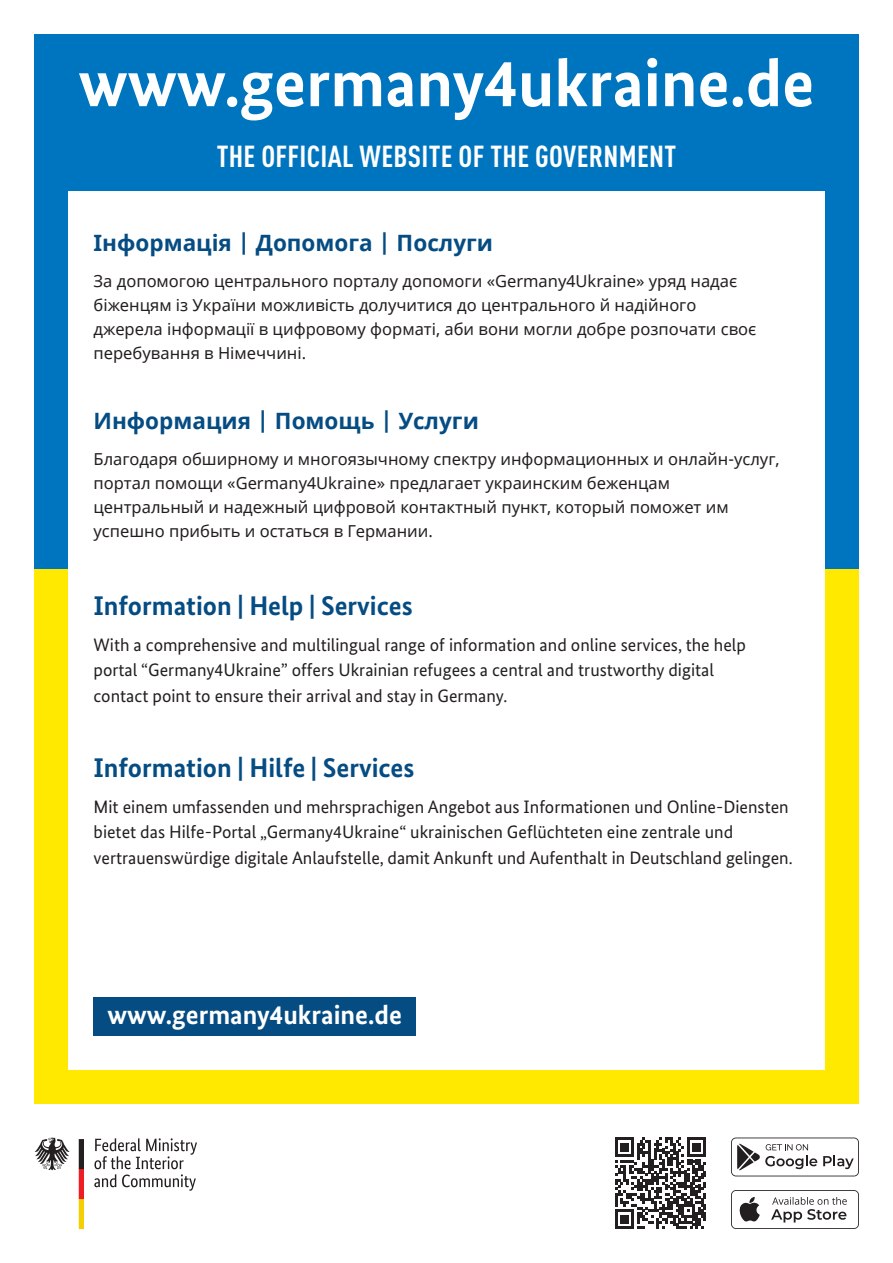
<style>
.page{position:relative;width:893px;height:1263px;background:#fff}
.page>*{position:absolute;margin:0;border:0;box-sizing:border-box;transform-origin:0 0}
.t1{font:700 67.5px "Bundes Sans";color:#fff}
.t2{font:700 condensed 30px "DIN Pro";letter-spacing:.01em;color:#fff}
.t3{font:700 27px "Bundes Sans";color:#054c83}
.t4{font:700 27px "Bundes Sans";color:#fff}
.t5{font:700 22.5px "Noto Sans";color:#054c83}
.t6{font:18px/25.5px "Bundes Sans";color:#231f20}
.t7{font:16.5px/24px "Noto Sans";color:#231f20}
</style>
<div class="page">
<div style="left:34px;top:34px;width:825px;height:535px;background:#0075bf"></div>
<div style="left:34px;top:569px;width:825px;height:534px;background:#ffe901"></div>
<div style="left:68px;top:191px;width:757px;height:878px;background:#fff"></div>
<svg style="left:94px;top:1138px;width:103px;height:53px"></svg>
<svg style="left:35px;top:1137px;width:35px;height:33px"></svg>
<svg style="left:79px;top:1139px;width:5px;height:90px"></svg>
<svg style="left:731px;top:1137px;width:128px;height:39px"></svg>
<svg style="left:731px;top:1190px;width:128px;height:39px"></svg>
<svg style="left:615px;top:1137px;width:91px;height:92px"></svg>
<div style="left:94px;top:996px;width:322px;height:39px;background:#054c83"></div>
<h1 class="t1" style="left:78px;top:42px;width:737px">www.germany4ukraine.de</h1>
<h2 class="t2" style="left:217px;top:134px;width:461px">THE OFFICIAL WEBSITE OF THE GOVERNMENT</h2>
<p class="t5" style="left:94px;top:227px;width:401px">Інформація | Допомога | Послуги</p>
<p class="t7" style="left:94px;top:270px;width:664px">За допомогою центрального порталу допомоги «Germany4Ukraine» уряд надає біженцям із України можливість долучитися до центрального й надійного джерела інформації в цифровому форматі, аби вони могли добре розпочати своє перебування в Німеччині.</p>
<p class="t5" style="left:94px;top:405px;width:387px">Информация | Помощь | Услуги</p>
<p class="t7" style="left:94px;top:448px;width:687px">Благодаря обширному и многоязычному спектру информационных и онлайн-услуг, портал помощи «Germany4Ukraine» предлагает украинским беженцам центральный и надежный цифровой контактный пункт, который поможет им успешно прибыть и остаться в Германии.</p>
<h3 class="t3" style="left:94px;top:589px;width:321px">Information | Help | Services</h3>
<p class="t6" style="left:94px;top:632px;width:654px">With a comprehensive and multilingual range of information and online services, the help portal “Germany4Ukraine” offers Ukrainian refugees a central and trustworthy digital contact point to ensure their arrival and stay in Germany.</p>
<h3 class="t3" style="left:94px;top:751px;width:322px">Information | Hilfe | Services</h3>
<p class="t6" style="left:94px;top:793px;width:701px">Mit einem umfassenden und mehrsprachigen Angebot aus Informationen und Online-Diensten bietet das Hilfe-Portal „Germany4Ukraine“ ukrainischen Geflüchteten eine zentrale und vertrauenswürdige digitale Anlaufstelle, damit Ankunft und Aufenthalt in Deutschland gelingen.</p>
<h3 class="t4" style="left:108px;top:998px;width:296px">www.germany4ukraine.de</h3>
</div>
